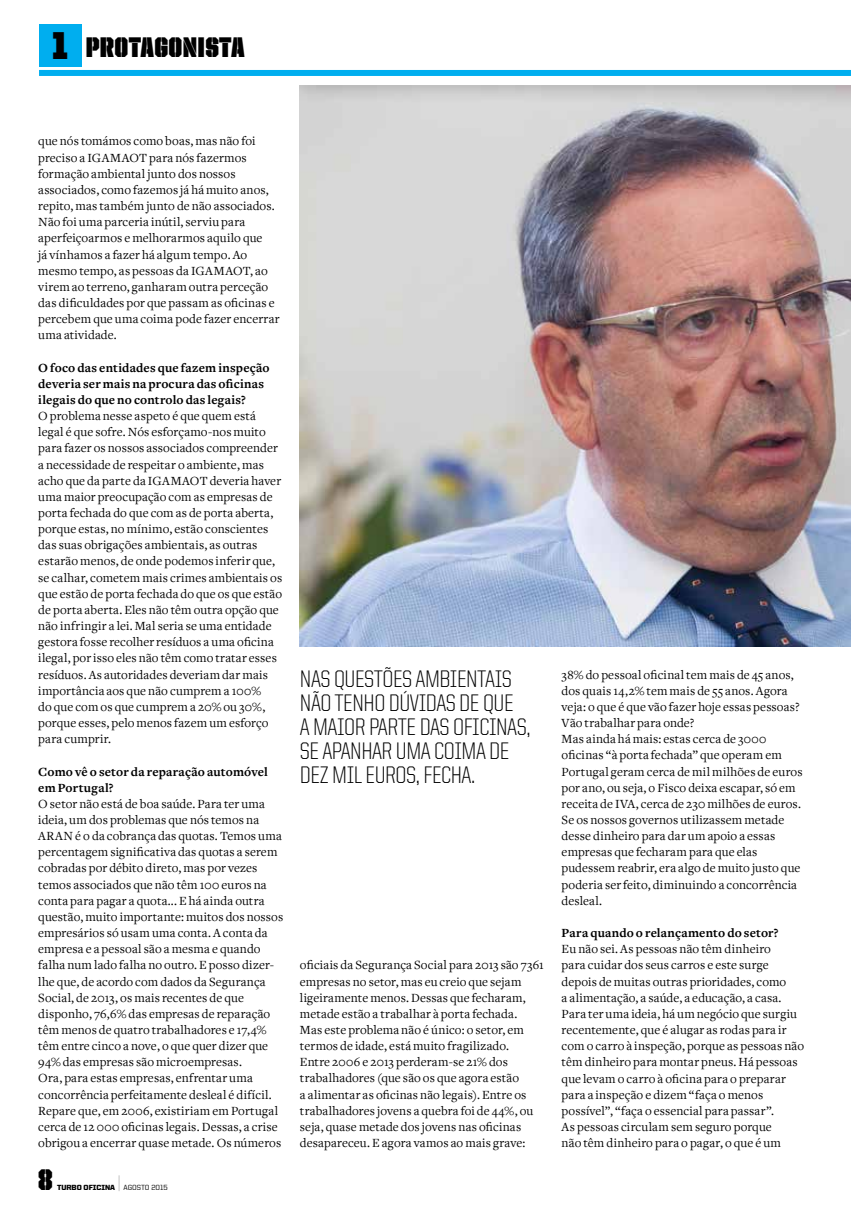
<style>
.page{position:relative;width:851px;height:1212px;background:#fff}
.page>*{position:absolute;margin:0;border:0;box-sizing:border-box;transform-origin:0 0}
.t1{font:30px "United Sans Cond Stencil";color:#000}
.t2{font:28.5px "United Sans Cond Stencil";letter-spacing:.01em;color:#000}
.t3{font:300 24px/24px "United Sans Semi Cond";letter-spacing:-.02em;color:#000}
.t4{font:100 19.5px "United Sans Reg";color:#000}
.t5{font:12.9px/16.2px "Freight Text";letter-spacing:.01em;color:#000}
.t6{font:700 12.9px/16.2px "Freight Text";letter-spacing:.01em;color:#000}
.t7{font:900 7.5px "United Sans Reg";color:#000}
.t8{font:500 7.5px "United Sans Reg";letter-spacing:-.005em;color:#000}
.s1{font-size:38.85px}
</style>
<div class="page">
<img style="left:300px;top:86px;width:550px;height:560px">
<div style="left:39px;top:70px;width:811px;height:6px;background:#00aeef"></div>
<div style="left:39px;top:25px;width:42px;height:42px;background:#00aeef"></div>
<h2 class="t2" style="left:52px;top:32px;width:194px"><sup>2</sup><span class="s1">1</span> PROTAGONISTA</h2>
<p class="t5" style="left:38px;top:133px;width:243px">que nós tomámos como boas, mas não foi preciso a IGAMAOT para nós fazermos formação ambiental junto dos nossos associados, como fazemos já há muito anos, repito, mas também junto de não associados.<br>Não foi uma parceria inútil, serviu para aperfeiçoarmos e melhorarmos aquilo que<br>já vínhamos a fazer há algum tempo. Ao mesmo tempo, as pessoas da IGAMAOT, ao virem ao terreno, ganharam outra perceção das dificuldades por que passam as oficinas e percebem que uma coima pode fazer encerrar uma atividade.</p>
<p class="t6" style="left:38px;top:360px;width:233px">O foco das entidades que fazem inspeção deveria ser mais na procura das oficinas ilegais do que no controlo das legais?</p>
<p class="t5" style="left:38px;top:408px;width:245px">O problema nesse aspeto é que quem está legal é que sofre. Nós esforçamo-nos muito para fazer os nossos associados compreender a necessidade de respeitar o ambiente, mas acho que da parte da IGAMAOT deveria haver uma maior preocupação com as empresas de porta fechada do que com as de porta aberta, porque estas, no mínimo, estão conscientes das suas obrigações ambientais, as outras estarão menos, de onde podemos inferir que, se calhar, cometem mais crimes ambientais os que estão de porta fechada do que os que estão de porta aberta. Eles não têm outra opção que não infringir a lei. Mal seria se uma entidade gestora fosse recolher resíduos a uma oficina ilegal, por isso eles não têm como tratar esses resíduos. As autoridades deveriam dar mais importância aos que não cumprem a 100%<br>do que com os que cumprem a 20% ou 30%, porque esses, pelo menos fazem um esforço para cumprir.</p>
<p class="t6" style="left:38px;top:763px;width:231px">Como vê o setor da reparação automóvel em Portugal?</p>
<p class="t5" style="left:38px;top:796px;width:246px">O setor não está de boa saúde. Para ter uma ideia, um dos problemas que nós temos na ARAN é o da cobrança das quotas. Temos uma percentagem significativa das quotas a serem cobradas por débito direto, mas por vezes temos associados que não têm 100 euros na conta para pagar a quota... E há ainda outra questão, muito importante: muitos dos nossos empresários só usam uma conta. A conta da empresa e a pessoal são a mesma e quando falha num lado falha no outro. E posso dizer&shy;lhe que, de acordo com dados da Segurança Social, de 2013, os mais recentes de que disponho, 76,6% das empresas de reparação têm menos de quatro trabalhadores e 17,4% têm entre cinco a nove, o que quer dizer que 94% das empresas são microempresas.<br>Ora, para estas empresas, enfrentar uma concorrência perfeitamente desleal é difícil.<br>Repare que, em 2006, existiriam em Portugal cerca de 12 000 oficinas legais. Dessas, a crise obrigou a encerrar quase metade. Os números</p>
<h1 class="t1" style="left:38px;top:1164px;width:16px">8</h1>
<p class="t7" style="left:57px;top:1183px;width:60px">TURBO OFICINA</p>
<h3 class="t4" style="left:117px;top:1173px;width:6px">|</h3>
<p class="t8" style="left:123px;top:1183px;width:46px">AGOSTO 2015</p>
<h3 class="t3" style="left:300px;top:666px;width:232px">NAS QUESTÕES AMBIENTAIS<br>NÃO TENHO DÚVIDAS DE QUE<br>A MAIOR PARTE DAS OFICINAS,<br>SE APANHAR UMA COIMA DE<br>DEZ MIL EUROS, FECHA.</h3>
<p class="t5" style="left:300px;top:957px;width:245px">oficiais da Segurança Social para 2013 são 7361 empresas no setor, mas eu creio que sejam ligeiramente menos. Dessas que fecharam, metade estão a trabalhar à porta fechada.<br>Mas este problema não é único: o setor, em termos de idade, está muito fragilizado.<br>Entre 2006 e 2013 perderam-se 21% dos trabalhadores (que são os que agora estão<br>a alimentar as oficinas não legais). Entre os trabalhadores jovens a quebra foi de 44%, ou seja, quase metade dos jovens nas oficinas desapareceu. E agora vamos ao mais grave:</p>
<p class="t5" style="left:561px;top:666px;width:242px">38% do pessoal oficinal tem mais de 45 anos, dos quais 14,2% tem mais de 55 anos. Agora veja: o que é que vão fazer hoje essas pessoas?<br>Vão trabalhar para onde?<br>Mas ainda há mais: estas cerca de 3000 oficinas “à porta fechada” que operam em Portugal geram cerca de mil milhões de euros por ano, ou seja, o Fisco deixa escapar, só em receita de IVA, cerca de 230 milhões de euros.<br>Se os nossos governos utilizassem metade desse dinheiro para dar um apoio a essas empresas que fecharam para que elas pudessem reabrir, era algo de muito justo que poderia ser feito, diminuindo a concorrência desleal.</p>
<p class="t6" style="left:561px;top:925px;width:218px">Para quando o relançamento do setor?</p>
<p class="t5" style="left:561px;top:941px;width:244px">Eu não sei. As pessoas não têm dinheiro<br>para cuidar dos seus carros e este surge depois de muitas outras prioridades, como<br>a alimentação, a saúde, a educação, a casa.<br>Para ter uma ideia, há um negócio que surgiu recentemente, que é alugar as rodas para ir com o carro à inspeção, porque as pessoas não têm dinheiro para montar pneus. Há pessoas que levam o carro à oficina para o preparar para a inspeção e dizem “faça o menos possível”, “faça o essencial para passar”.<br>As pessoas circulam sem seguro porque<br>não têm dinheiro para o pagar, o que é um</p>
</div>
